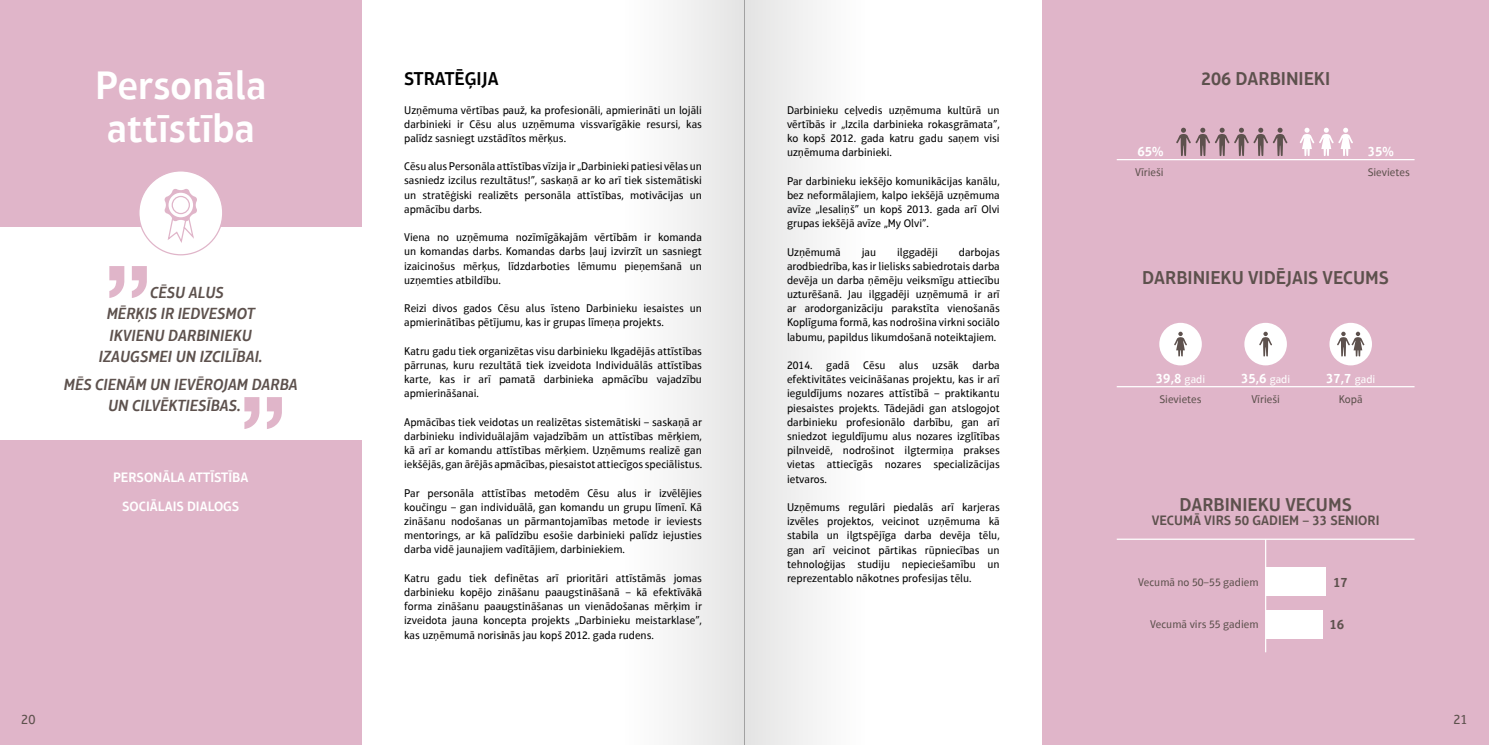
<style>
.page{position:relative;width:1489px;height:745px;background:#fff}
.page>*{position:absolute;margin:0;border:0;box-sizing:border-box;transform-origin:0 0}
.t1{font:600 40px/42.5px "Aptifer Sans Com";color:#fff}
.t2{font:600 18.75px "Aptifer Sans Com";color:#5d514d}
.t3{font:600 18.75px "Aptifer Sans Com";color:#000}
.t4{font:italic 600 16.25px/21.2px "Aptifer Sans Com";color:#5d514d}
.t5{font:600 13.75px "Aptifer Sans Com";color:#fff}
.t6{font:600 13.75px "Aptifer Sans Com";color:#5d514d}
.t7{font:13.75px "Aptifer Sans Com";color:#5d514d}
.t8{font:11.25px/14.1px "Aptifer Sans Com";color:#000;text-align:justify}
.t9{font:11.25px "Aptifer Sans Com";color:#5d514d}
.s1{font-weight:400;font-size:11.25px}
</style>
<div class="page">
<div style="left:0;top:0;width:361px;height:744px;background:#e0b5c9"></div>
<div style="left:1042px;top:0;width:446px;height:744px;background:#e0b5c9"></div>
<div style="left:0;top:227px;width:372px;height:212px;background:#fff"></div>
<svg style="left:109px;top:266px;width:38px;height:32px"></svg>
<svg style="left:244px;top:397px;width:38px;height:32px"></svg>
<div style="left:1265px;top:567px;width:60px;height:28px;background:#fff"></div>
<div style="left:1265px;top:609px;width:57px;height:29px;background:#fff"></div>
<div style="left:139px;top:171px;width:84px;height:83px;background:#fff;border-radius:50%"></div>
<svg style="left:1176px;top:128px;width:111px;height:28px"></svg>
<svg style="left:1299px;top:128px;width:54px;height:28px"></svg>
<div style="left:1159px;top:322px;width:42px;height:43px;background:#fff;border-radius:50%"></div>
<svg style="left:1174px;top:331px;width:13px;height:25px"></svg>
<div style="left:1329px;top:322px;width:42px;height:43px;background:#fff;border-radius:50%"></div>
<svg style="left:1337px;top:331px;width:27px;height:25px"></svg>
<hr style="left:1116px;top:159px;width:298px;height:1px;background:#fff">
<hr style="left:1116px;top:386px;width:298px;height:1px;background:#fff">
<hr style="left:1116px;top:538px;width:298px;height:1px;background:#fff">
<hr style="left:1264px;top:539px;width:2px;height:113px;background:#fff">
<div style="left:1244px;top:322px;width:42px;height:43px;background:#fff;border-radius:50%"></div>
<svg style="left:1259px;top:331px;width:13px;height:25px"></svg>
<svg style="left:164px;top:189px;width:33px;height:54px"></svg>
<div style="left:503px;top:0;width:241px;height:744px;background:linear-gradient(to right,#fff,#ebebeb)"></div>
<div style="left:744px;top:0;width:241px;height:744px;background:linear-gradient(to right,#ebeaea,#fff)"></div>
<hr style="left:744px;top:0;width:1px;height:744px;background:#ccc">
<h1 class="t1" style="left:95px;top:64px;width:173px">PERSONĀLA<br>ATTĪSTĪBA</h1>
<h3 class="t4" style="left:150px;top:281px;width:75px">CĒSU ALUS</h3>
<h3 class="t4" style="left:107px;top:303px;width:150px">MĒRĶIS IR IEDVESMOT</h3>
<h3 class="t4" style="left:109px;top:324px;width:144px">IKVIENU DARBINIEKU</h3>
<h3 class="t4" style="left:99px;top:345px;width:165px">IZAUGSMEI UN IZCILĪBAI.</h3>
<h3 class="t4" style="left:108px;top:374px;width:191px;text-indent:-44px">MĒS CIENĀM UN IEVĒROJAM DARBA<br>UN CILVĒKTIESĪBAS.</h3>
<p class="t5" style="left:113px;top:469px;width:17px">PERSONĀLA</p>
<p class="t5" style="left:188px;top:469px;width:8px">ATTĪSTĪBA</p>
<p class="t5" style="left:122px;top:497px;width:16px">SOCIĀLAIS</p>
<p class="t5" style="left:187px;top:497px;width:9px">DIALOGS</p>
<h2 class="t3" style="left:404px;top:68px;width:96px">STRATĒĢIJA</h2>
<p class="t8" style="left:404px;top:103px;width:299px">Uzņēmuma vērtības pauž, ka profesionāli, apmierināti un lojāli darbinieki ir Cēsu alus uzņēmuma vissvarīgākie resursi, kas palīdz sasniegt uzstādītos mērķus.</p>
<p class="t8" style="left:404px;top:159px;width:299px">Cēsu alus Personāla attīstības vīzija ir „Darbinieki patiesi vēlas un sasniedz izcilus rezultātus!”, saskaņā ar ko arī tiek sistemātiski un stratēģiski realizēts personāla attīstības, motivācijas un apmācību darbs.</p>
<p class="t8" style="left:404px;top:230px;width:299px">Viena no uzņēmuma nozīmīgākajām vērtībām ir komanda un komandas darbs. Komandas darbs ļauj izvirzīt un sasniegt izaicinošus mērķus, līdzdarboties lēmumu pieņemšanā un uzņemties atbildību.</p>
<p class="t8" style="left:404px;top:301px;width:299px">Reizi divos gados Cēsu alus īsteno Darbinieku iesaistes un apmierinātības pētījumu, kas ir grupas līmeņa projekts.</p>
<p class="t8" style="left:404px;top:344px;width:299px">Katru gadu tiek organizētas visu darbinieku Ikgadējās attīstības pārrunas, kuru rezultātā tiek izveidota Individuālās attīstības karte, kas ir arī pamatā darbinieka apmācību vajadzību apmierināšanai.</p>
<p class="t8" style="left:404px;top:414px;width:299px">Apmācības tiek veidotas un realizētas sistemātiski – saskaņā ar darbinieku individuālajām vajadzībām un attīstības mērķiem, kā arī ar komandu attīstības mērķiem. Uzņēmums realizē gan iekšējās, gan ārējās apmācības, piesaistot attiecīgos speciālistus.</p>
<p class="t8" style="left:404px;top:485px;width:299px">Par personāla attīstības metodēm Cēsu alus ir izvēlējies koučingu – gan individuālā, gan komandu un grupu līmenī. Kā zināšanu nodošanas un pārmantojamības metode ir ieviests mentorings, ar kā palīdzību esošie darbinieki palīdz iejusties darba vidē jaunajiem vadītājiem, darbiniekiem.</p>
<p class="t8" style="left:404px;top:570px;width:299px">Katru gadu tiek definētas arī prioritāri attīstāmās jomas darbinieku kopējo zināšanu paaugstināšanā – kā efektīvākā forma zināšanu paaugstināšanas un vienādošanas mērķim ir izveidota jauna koncepta projekts „Darbinieku meistarklase”, kas uzņēmumā norisinās jau kopš 2012. gada rudens.</p>
<p class="t8" style="left:787px;top:103px;width:214px">Darbinieku ceļvedis uzņēmuma kultūrā un vērtībās ir „Izcila darbinieka rokasgrāmata”, ko kopš 2012. gada katru gadu saņem visi uzņēmuma darbinieki.</p>
<p class="t8" style="left:787px;top:173px;width:214px">Par darbinieku iekšējo komunikācijas kanālu, bez neformālajiem, kalpo iekšējā uzņēmuma avīze „Iesaliņš” un kopš 2013. gada arī Olvi grupas iekšējā avīze „My Olvi”.</p>
<p class="t8" style="left:787px;top:244px;width:55px">Uzņēmumā</p>
<p class="t8" style="left:861px;top:244px;width:16px">jau</p>
<p class="t8" style="left:897px;top:244px;width:42px">ilggadēji</p>
<p class="t8" style="left:787px;top:244px;width:214px;text-indent:172px">darbojas arodbiedrība, kas ir lielisks sabiedrotais darba devēja un darba ņēmēju veiksmīgu attiecību uzturēšanā. Jau ilggadēji uzņēmumā ir arī ar arodorganizāciju parakstīta vienošanās Koplīguma formā, kas nodrošina virkni sociālo labumu, papildus likumdošanā noteiktajiem.</p>
<p class="t8" style="left:787px;top:358px;width:214px">2014. gadā Cēsu alus uzsāk darba efektivitātes veicināšanas projektu, kas ir arī ieguldījums nozares attīstībā – praktikantu piesaistes projekts. Tādejādi gan atslogojot darbinieku profesionālo darbību, gan arī sniedzot ieguldījumu alus nozares izglītības pilnveidē, nodrošinot ilgtermiņa prakses vietas attiecīgās nozares specializācijas ietvaros.</p>
<p class="t8" style="left:787px;top:499px;width:214px">Uzņēmums regulāri piedalās arī karjeras izvēles projektos, veicinot uzņēmuma kā stabila un ilgtspējīga darba devēja tēlu, gan arī veicinot pārtikas rūpniecības un tehnoloģijas studiju nepieciešamību un reprezentablo nākotnes profesijas tēlu.</p>
<p class="t5" style="left:1137px;top:143px;width:28px">65%</p>
<p class="t9" style="left:1134px;top:166px;width:30px">Vīrieši</p>
<h2 class="t2" style="left:1200px;top:68px;width:45px">206 DARBINIEKI</h2>
<p class="t5" style="left:1367px;top:143px;width:28px">35%</p>
<p class="t9" style="left:1367px;top:166px;width:44px">Sievietes</p>
<h2 class="t2" style="left:1142px;top:266px;width:23px">DARBINIEKU</h2>
<h2 class="t2" style="left:1247px;top:266px;width:10px">VIDĒJAIS</h2>
<h2 class="t2" style="left:1322px;top:266px;width:12px">VECUMS</h2>
<p class="t5" style="left:1155px;top:370px;width:51px">39,8 <span class="s1">gadi</span></p>
<p class="t5" style="left:1325px;top:370px;width:51px">37,7 <span class="s1">gadi</span></p>
<p class="t9" style="left:1159px;top:392px;width:44px">Sievietes</p>
<p class="t9" style="left:1251px;top:392px;width:30px">Vīrieši</p>
<p class="t9" style="left:1338px;top:392px;width:25px">Kopā</p>
<p class="t5" style="left:1240px;top:370px;width:51px">35,6 <span class="s1">gadi</span></p>
<h2 class="t2" style="left:1179px;top:493px;width:23px">DARBINIEKU</h2>
<h2 class="t2" style="left:1285px;top:493px;width:12px">VECUMS</h2>
<p class="t6" style="left:1151px;top:512px;width:17px">VECUMĀ</p>
<p class="t6" style="left:1204px;top:512px;width:8px">VIRS</p>
<p class="t6" style="left:1234px;top:512px;width:27px">50 GADIEM</p>
<p class="t6" style="left:1302px;top:512px;width:36px">– 33 SENIORI</p>
<p class="t9" style="left:1137px;top:575px;width:122px">Vecumā no 50–55 gadiem</p>
<p class="t9" style="left:1149px;top:617px;width:110px">Vecumā virs 55 gadiem</p>
<p class="t6" style="left:1332px;top:573px;width:16px">17</p>
<p class="t6" style="left:1329px;top:616px;width:16px">16</p>
<p class="t7" style="left:21px;top:710px;width:16px">20</p>
<p class="t7" style="left:1453px;top:710px;width:16px">21</p>
</div>
